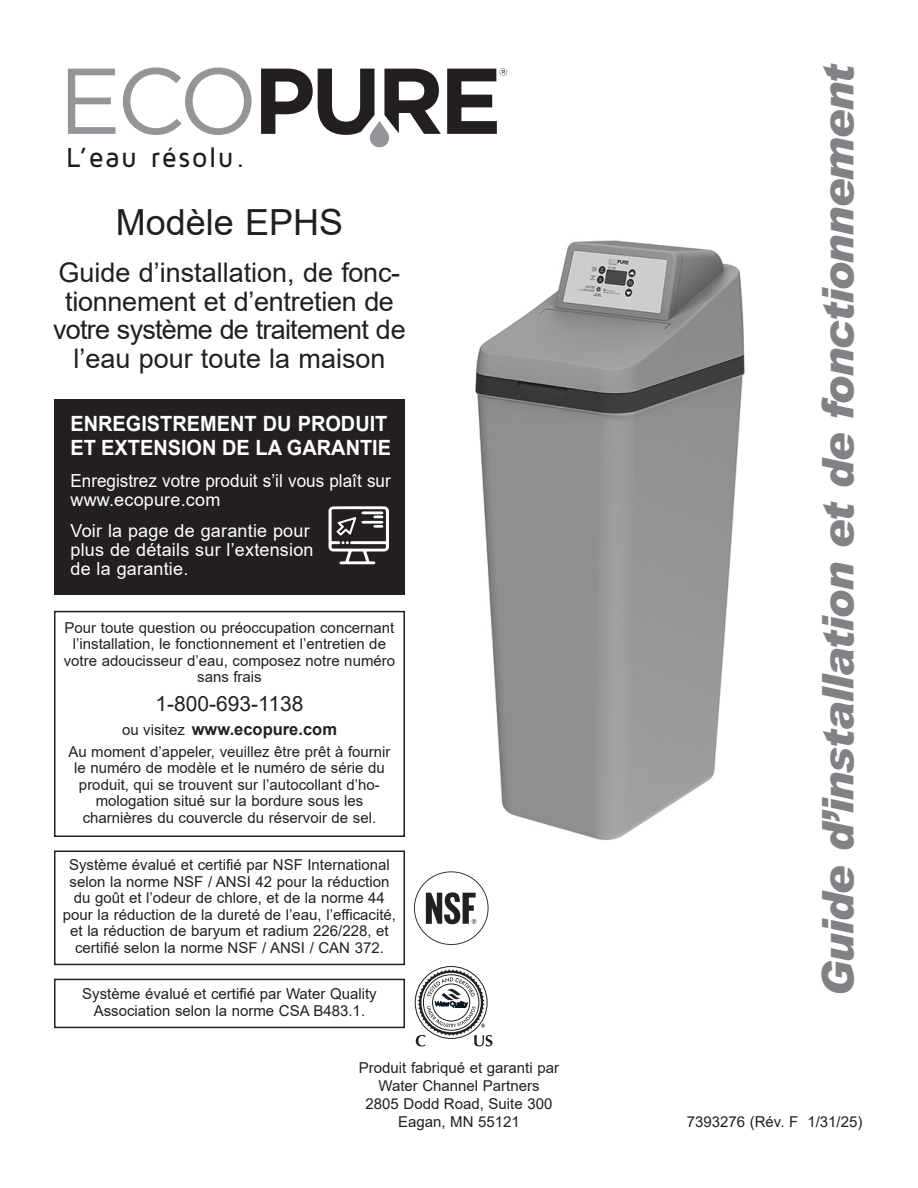
<style>
.page{position:relative;width:918px;height:1188px;background:#fff}
.page>*{position:absolute;margin:0;border:0;box-sizing:border-box;transform-origin:0 0}
.t1{font:italic 900 43.5px "Arial";letter-spacing:-.035em;color:#808285}
.t2{font:36px "Arial";color:#231f20}
.t3{font:500 28.5px "Maven Pro";letter-spacing:.055em;color:#211d1e;scale:.95 1}
.t4{font:27px/28.5px "Arial";letter-spacing:-.01em;color:#231f20;text-align:center}
.t5{font:700 21px/24px "Arial";color:#fff;scale:.95 1}
.t6{font:21px "Arial";color:#231f20}
.t7{font:18px/18.8px "Arial";letter-spacing:.01em;color:#fff}
.t8{font:18px/18.8px "Arial";letter-spacing:.01em;color:#fff;scale:.95 1}
.t9{font:700 16.5px "Arial";color:#231f20}
.t10{font:15px/16.5px "Arial";color:#231f20;text-align:center}
.s1{font-weight:400;font-size:15px}
</style>
<div class="page">
<div style="left:54px;top:611px;width:351px;height:226px;border:2px solid #231f20"></div>
<div style="left:54px;top:850px;width:351px;height:115px;border:2px solid #231f20"></div>
<div style="left:54px;top:979px;width:351px;height:49px;border:2px solid #231f20"></div>
<div style="left:54px;top:399px;width:351px;height:196px;background:#231f20"></div>
<svg style="left:329px;top:506px;width:60px;height:58px"></svg>
<svg style="left:68px;top:69px;width:48px;height:65px"></svg>
<svg style="left:123px;top:68px;width:129px;height:67px"></svg>
<svg style="left:261px;top:69px;width:180px;height:78px"></svg>
<svg style="left:447px;top:68px;width:60px;height:66px"></svg>
<img style="left:414px;top:872px;width:74px;height:73px">
<svg style="left:416px;top:969px;width:76px;height:77px"></svg>
<img style="left:475px;top:240px;width:270px;height:600px">
<h3 class="t3" style="left:66px;top:139px;width:190px">L’eau résolu.</h3>
<h2 class="t2" style="left:116px;top:202px;width:229px">Modèle EPHS</h2>
<h3 class="t4" style="left:53px;top:259px;width:354px">Guide d’installation, de fonc&shy;tionnement et d’entretien de votre système de traitement de l’eau pour toute la maison</h3>
<h3 class="t5" style="left:71px;top:412px;width:339px">ENREGISTREMENT DU PRODUIT<br>ET EXTENSION DE LA GARANTIE</h3>
<p class="t8" style="left:71px;top:471px;width:339px">Enregistrez votre produit s’il vous plaît sur www.ecopure.com</p>
<p class="t7" style="left:71px;top:522px;width:245px">Voir la page de garantie pour plus de détails sur l’extension de la garantie.</p>
<p class="t10" style="left:64px;top:619px;width:333px">Pour toute question ou préoccupation concernant l’installation, le fonctionnement et l’entretien de votre adoucisseur d’eau, composez notre numéro sans frais</p>
<h3 class="t6" style="left:156px;top:692px;width:149px">1-800-693-1138</h3>
<p class="t9" style="left:122px;top:720px;width:217px"><span class="s1">ou visitez</span> www.ecopure.com</p>
<p class="t10" style="left:68px;top:744px;width:324px">Au moment d’appeler, veuillez être prêt à fournir le numéro de modèle et le numéro de série du produit, qui se trouvent sur l’autocollant d’ho&shy;mologation situé sur la bordure sous les charnières du couvercle du réservoir de sel.</p>
<p class="t10" style="left:63px;top:857px;width:335px">Système évalué et certifié par NSF International selon la norme NSF / ANSI 42 pour la réduction du goût et l’odeur de chlore, et de la norme 44 pour la réduction de la dureté de l’eau, l’efficacité, et la réduction de baryum et radium 226/228, et certifié selon la norme NSF / ANSI / CAN 372.</p>
<p class="t10" style="left:82px;top:986px;width:296px">Système évalué et certifié par Water Quality<br>Association selon la norme CSA B483.1.</p>
<p class="t10" style="left:359px;top:1059px;width:202px;line-height:18px">Produit fabriqué et garanti par<br>Water Channel Partners<br>2805 Dodd Road, Suite 300<br>Eagan, MN 55121</p>
<h1 class="t1" style="left:806px;top:997px;width:936px;rotate:-90deg">Guide d’installation et de fonctionnement</h1>
<p class="t10" style="left:687px;top:1113px;width:177px">7393276 (Rév. F 1/31/25)</p>
</div>
